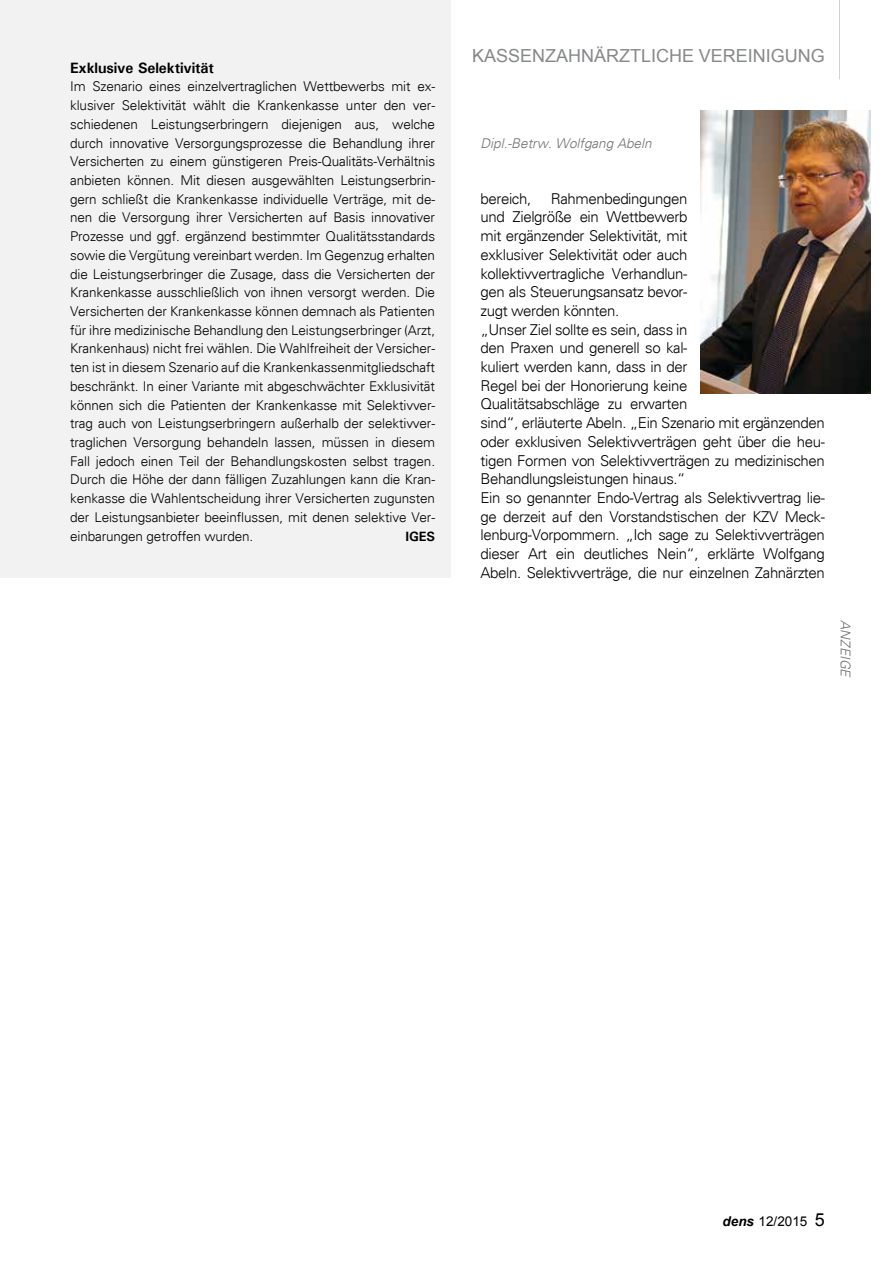
<style>
.page{position:relative;width:893px;height:1263px;background:#fff}
.page>*{position:absolute;margin:0;border:0;box-sizing:border-box;transform-origin:0 0}
.t1{font:18px "Arial";color:#87888a}
.t2{font:300 15px/18.8px "Univers";letter-spacing:-.025em;color:#000}
.t3{font:700 15px "Univers";letter-spacing:-.01em;color:#000}
.t4{font:300 13.5px/18.8px "Univers";letter-spacing:-.01em;color:#000;text-align:justify}
.t5{font:italic 300 13.5px "Univers";color:#707172}
.t6{font:13.5px "Arial";color:#000}
.t7{font:700 13.5px "Univers";color:#000}
.s1{font-weight:700;font-style:italic}
.s2{font-size:18px}
</style>
<div class="page">
<hr style="left:839px;top:0;width:1px;height:79px;background:#d1d2d4">
<img style="left:700px;top:110px;width:170px;height:284px">
<div style="left:0;top:0;width:451px;height:578px;background:#f2f2f2"></div>
<p class="t3" style="left:70px;top:58px;width:145px">Exklusive Selektivität</p>
<p class="t4" style="left:70px;top:77px;width:366px">Im Szenario eines einzelvertraglichen Wettbewerbs mit ex&shy;klusiver Selektivität wählt die Krankenkasse unter den ver&shy;schiedenen Leistungserbringern diejenigen aus, welche durch innovative Versorgungsprozesse die Behandlung ihrer Versicherten zu einem günstigeren Preis-Qualitäts-Verhältnis anbieten können. Mit diesen ausgewählten Leistungserbrin&shy;gern schließt die Krankenkasse individuelle Verträge, mit de&shy;nen die Versorgung ihrer Versicherten auf Basis innovativer Prozesse und ggf. ergänzend bestimmter Qualitätsstandards sowie die Vergütung vereinbart werden. Im Gegenzug erhalten die Leistungserbringer die Zusage, dass die Versicherten der Krankenkasse ausschließlich von ihnen versorgt werden. Die Versicherten der Krankenkasse können demnach als Patienten für ihre medizinische Behandlung den Leistungserbringer (Arzt, Krankenhaus) nicht frei wählen. Die Wahlfreiheit der Versicher&shy;ten ist in diesem Szenario auf die Krankenkassenmitgliedschaft beschränkt. In einer Variante mit abgeschwächter Exklusivität können sich die Patienten der Krankenkasse mit Selektivver&shy;trag auch von Leistungserbringern außerhalb der selektivver&shy;traglichen Versorgung behandeln lassen, müssen in diesem Fall jedoch einen Teil der Behandlungskosten selbst tragen.<br>Durch die Höhe der dann fälligen Zuzahlungen kann die Kran&shy;kenkasse die Wahlentscheidung ihrer Versicherten zugunsten der Leistungsanbieter beeinflussen, mit denen selektive Ver&shy;einbarungen getroffen wurden.</p>
<p class="t7" style="left:405px;top:527px;width:31px">IGES</p>
<h1 class="t1" style="left:472px;top:44px;width:354px">KASSENZAHNÄRZTLICHE VEREINIGUNG</h1>
<p class="t5" style="left:480px;top:135px;width:173px">Dipl.-Betrw. Wolfgang Abeln</p>
<p class="t2" style="left:480px;top:189px;width:346px;text-indent:70px">Rahmenbedingungen<br>und Zielgröße ein Wettbewerb<br>mit ergänzender Selektivität, mit<br>exklusiver Selektivität oder auch<br>kollektivvertragliche Verhandlun-<br>gen als Steuerungsansatz bevor-<br>zugt werden könnten.<br>„Unser Ziel sollte es sein, dass in<br>den Praxen und generell so kal-<br>kuliert werden kann, dass in der<br>Regel bei der Honorierung keine<br>Qualitätsabschläge zu erwarten<br>sind“, erläuterte Abeln. „Ein Szenario mit ergänzenden oder exklusiven Selektivverträgen geht über die heu&shy;tigen Formen von Selektivverträgen zu medizinischen Behandlungsleistungen hinaus.“<br>Ein so genannter Endo-Vertrag als Selektivvertrag lie&shy;ge derzeit auf den Vorstandstischen der KZV Meck&shy;lenburg-Vorpommern. „Ich sage zu Selektivverträgen dieser Art ein deutliches Nein“, erklärte Wolfgang Abeln. Selektivverträge, die nur einzelnen Zahnärzten</p>
<p class="t2" style="left:480px;top:189px;width:52px">bereich,</p>
<p class="t5" style="left:854px;top:620px;width:59px;rotate:90deg">ANZEIGE</p>
<p class="t6" style="left:723px;top:1212px;width:104px"><span class="s1">dens</span> 12/2015 <span class="s2">5</span></p>
</div>
